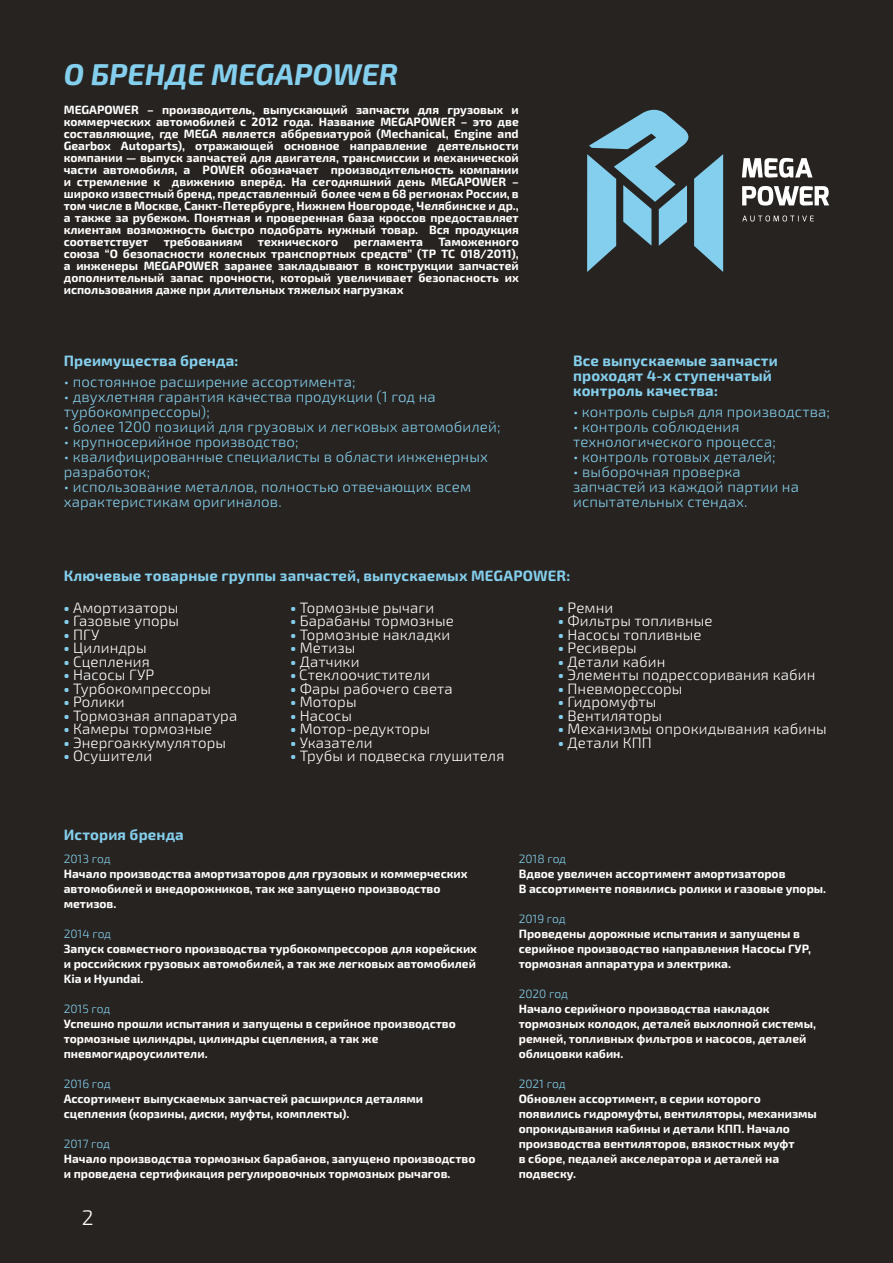
<style>
.page{position:relative;width:893px;height:1263px;background:#272320}
.page>*{position:absolute;margin:0;border:0;box-sizing:border-box;transform-origin:0 0}
.t1{font:italic 700 30px "Exo 2.0";color:#84cfed}
.t2{font:300 21px "Exo 2.0";color:#fff}
.t3{font:300 15px "Exo 2.0";letter-spacing:.01em;color:#fff}
.t4{font:300 15px/15px "Exo 2.0";letter-spacing:.01em;color:#84cfed}
.t5{font:700 15px/15px "Exo 2.0";letter-spacing:.01em;color:#84cfed}
.t6{font:700 12px/15px "Exo 2.0";color:#fff}
.t7{font:300 12px "Exo 2.0";color:#84cfed}
.s1{font-weight:900;color:#84cfed}
</style>
<div class="page">
<svg style="left:742px;top:216px;width:72px;height:5px"></svg>
<svg style="left:742px;top:158px;width:87px;height:48px"></svg>
<svg style="left:587px;top:109px;width:136px;height:163px"></svg>
<h1 class="t1" style="left:64px;top:56px;width:336px">О БРЕНДЕ MEGAPOWER</h1>
<p class="t6" style="left:64px;top:104px;width:457px;line-height:12px;text-align:justify">MEGAPOWER – производитель, выпускающий запчасти для грузовых и коммерческих автомобилей с 2012 года. Название MEGAPOWER – это две составляющие, где MEGA является аббревиатурой (Mechanical, Engine and Gearbox Autoparts), отражающей основное направление деятельности компании — выпуск запчастей для двигателя, трансмиссии и механической части автомобиля, а POWER обозначает производительность компании и стремление к движению вперёд. На сегодняшний день MEGAPOWER – широко известный бренд, представленный более чем в 68 регионах России, в том числе в Москве, Санкт-Петербурге, Нижнем Новгороде, Челябинске и др., а также за рубежом. Понятная и проверенная база кроссов предоставляет клиентам возможность быстро подобрать нужный товар. Вся продукция соответствует</p>
<p class="t6" style="left:164px;top:235px;width:80px">требованиям</p>
<p class="t6" style="left:258px;top:235px;width:82px">технического</p>
<p class="t6" style="left:354px;top:235px;width:71px">регламента</p>
<p class="t6" style="left:64px;top:236px;width:456px;line-height:12px;text-align:justify;text-indent:375px">Таможенного союза “О безопасности колесных транспортных средств” (ТР ТС 018/2011), а инженеры MEGAPOWER заранее закладывают в конструкции запчастей дополнительный запас прочности, который увеличивает безопасность их использования даже при длительных тяжелых нагрузках</p>
<p class="t5" style="left:64px;top:353px;width:176px">Преимущества бренда:</p>
<p class="t4" style="left:64px;top:374px;width:293px">• постоянное расширение ассортимента;</p>
<p class="t4" style="left:64px;top:389px;width:374px">• двухлетняя гарантия качества продукции (1 год на турбокомпрессоры);</p>
<p class="t4" style="left:64px;top:419px;width:438px">• более 1200 позиций для грузовых и легковых автомобилей;</p>
<p class="t4" style="left:64px;top:434px;width:236px">• крупносерийное производство;</p>
<p class="t4" style="left:64px;top:449px;width:426px">• квалифицированные специалисты в области инженерных разработок;</p>
<p class="t4" style="left:64px;top:479px;width:409px">• использование металлов, полностью отвечающих всем характеристикам оригиналов.</p>
<p class="t5" style="left:573px;top:353px;width:206px">Все выпускаемые запчасти проходят 4-х ступенчатый контроль качества:</p>
<p class="t4" style="left:573px;top:404px;width:258px">• контроль сырья для производства;</p>
<p class="t4" style="left:573px;top:419px;width:204px">• контроль соблюдения технологического процесса;</p>
<p class="t4" style="left:573px;top:449px;width:204px">• контроль готовых деталей;</p>
<p class="t4" style="left:573px;top:464px;width:227px">• выборочная проверка запчастей из каждой партии на испытательных стендах.</p>
<p class="t5" style="left:64px;top:569px;width:508px">Ключевые товарные группы запчастей, выпускаемых MEGAPOWER:</p>
<p class="t3" style="left:64px;top:599px;width:116px"><span class="s1">•</span> Амортизаторы</p>
<p class="t3" style="left:64px;top:612px;width:117px"><span class="s1">•</span> Газовые упоры</p>
<p class="t3" style="left:64px;top:626px;width:37px"><span class="s1">•</span> ПГУ</p>
<p class="t3" style="left:64px;top:639px;width:84px"><span class="s1">•</span> Цилиндры</p>
<p class="t3" style="left:64px;top:653px;width:88px"><span class="s1">•</span> Сцепления</p>
<p class="t3" style="left:64px;top:666px;width:92px"><span class="s1">•</span> Насосы ГУР</p>
<p class="t3" style="left:64px;top:680px;width:149px"><span class="s1">•</span> Турбокомпрессоры</p>
<p class="t3" style="left:64px;top:693px;width:62px"><span class="s1">•</span> Ролики</p>
<p class="t3" style="left:64px;top:707px;width:175px"><span class="s1">•</span> Тормозная аппаратура</p>
<p class="t3" style="left:64px;top:720px;width:150px"><span class="s1">•</span> Камеры тормозные</p>
<p class="t3" style="left:64px;top:734px;width:164px"><span class="s1">•</span> Энергоаккумуляторы</p>
<p class="t3" style="left:64px;top:747px;width:90px"><span class="s1">•</span> Осушители</p>
<p class="t3" style="left:290px;top:599px;width:145px"><span class="s1">•</span> Тормозные рычаги</p>
<p class="t3" style="left:290px;top:612px;width:165px"><span class="s1">•</span> Барабаны тормозные</p>
<p class="t3" style="left:290px;top:626px;width:161px"><span class="s1">•</span> Тормозные накладки</p>
<p class="t3" style="left:290px;top:639px;width:66px"><span class="s1">•</span> Метизы</p>
<p class="t3" style="left:290px;top:653px;width:71px"><span class="s1">•</span> Датчики</p>
<p class="t3" style="left:290px;top:666px;width:141px"><span class="s1">•</span> Стеклоочистители</p>
<p class="t3" style="left:290px;top:680px;width:164px"><span class="s1">•</span> Фары рабочего света</p>
<p class="t3" style="left:290px;top:693px;width:68px"><span class="s1">•</span> Моторы</p>
<p class="t3" style="left:290px;top:707px;width:63px"><span class="s1">•</span> Насосы</p>
<p class="t3" style="left:290px;top:720px;width:141px"><span class="s1">•</span> Мотор-редукторы</p>
<p class="t3" style="left:290px;top:734px;width:84px"><span class="s1">•</span> Указатели</p>
<p class="t3" style="left:290px;top:747px;width:215px"><span class="s1">•</span> Трубы и подвеска глушителя</p>
<p class="t3" style="left:558px;top:599px;width:57px"><span class="s1">•</span> Ремни</p>
<p class="t3" style="left:558px;top:612px;width:156px"><span class="s1">•</span> Фильтры топливные</p>
<p class="t3" style="left:558px;top:626px;width:145px"><span class="s1">•</span> Насосы топливные</p>
<p class="t3" style="left:558px;top:639px;width:80px"><span class="s1">•</span> Ресиверы</p>
<p class="t3" style="left:558px;top:653px;width:109px"><span class="s1">•</span> Детали кабин</p>
<p class="t3" style="left:558px;top:666px;width:259px"><span class="s1">•</span> Элементы подрессоривания кабин</p>
<p class="t3" style="left:558px;top:680px;width:126px"><span class="s1">•</span> Пневморессоры</p>
<p class="t3" style="left:558px;top:693px;width:100px"><span class="s1">•</span> Гидромуфты</p>
<p class="t3" style="left:558px;top:707px;width:105px"><span class="s1">•</span> Вентиляторы</p>
<p class="t3" style="left:558px;top:720px;width:270px"><span class="s1">•</span> Механизмы опрокидывания кабины</p>
<p class="t3" style="left:558px;top:734px;width:95px"><span class="s1">•</span> Детали КПП</p>
<p class="t5" style="left:64px;top:828px;width:122px">История бренда</p>
<p class="t7" style="left:64px;top:852px;width:48px">2013 год</p>
<p class="t6" style="left:64px;top:866px;width:405px">Начало производства амортизаторов для грузовых и коммерческих автомобилей и внедорожников, так же запущено производство метизов.</p>
<p class="t7" style="left:64px;top:927px;width:49px">2014 год</p>
<p class="t6" style="left:64px;top:941px;width:415px;text-align:justify">Запуск совместного производства турбокомпрессоров для корейских и российских грузовых автомобилей, а так же легковых автомобилей Kia и Hyundai.</p>
<p class="t7" style="left:64px;top:1002px;width:48px">2015 год</p>
<p class="t6" style="left:64px;top:1016px;width:394px">Успешно прошли испытания и запущены в серийное производство тормозные цилиндры, цилиндры сцепления, а так же пневмогидроусилители.</p>
<p class="t7" style="left:64px;top:1077px;width:48px">2016 год</p>
<p class="t6" style="left:64px;top:1091px;width:361px">Ассортимент выпускаемых запчастей расширился деталями сцепления (корзины, диски, муфты, комплекты).</p>
<p class="t7" style="left:64px;top:1137px;width:48px">2017 год</p>
<p class="t6" style="left:64px;top:1151px;width:413px">Начало производства тормозных барабанов, запущено производство и проведена сертификация регулировочных тормозных рычагов.</p>
<h2 class="t2" style="left:82px;top:1205px;width:13px">2</h2>
<p class="t7" style="left:519px;top:852px;width:49px">2018 год</p>
<p class="t6" style="left:519px;top:866px;width:309px">Вдвое увеличен ассортимент амортизаторов<br>В ассортименте появились ролики и газовые упоры.</p>
<p class="t7" style="left:519px;top:912px;width:48px">2019 год</p>
<p class="t6" style="left:519px;top:926px;width:294px">Проведены дорожные испытания и запущены в серийное производство направления Насосы ГУР, тормозная аппаратура и электрика.</p>
<p class="t7" style="left:519px;top:987px;width:51px">2020 год</p>
<p class="t6" style="left:519px;top:1001px;width:299px">Начало серийного производства накладок тормозных колодок, деталей выхлопной системы, ремней, топливных фильтров и насосов, деталей облицовки кабин.</p>
<p class="t7" style="left:519px;top:1077px;width:48px">2021 год</p>
<p class="t6" style="left:519px;top:1091px;width:300px">Обновлен ассортимент, в серии которого появились гидромуфты, вентиляторы, механизмы опрокидывания кабины и детали КПП. Начало производства вентиляторов, вязкостных муфт<br>в сборе, педалей акселератора и деталей на подвеску.</p>
</div>
